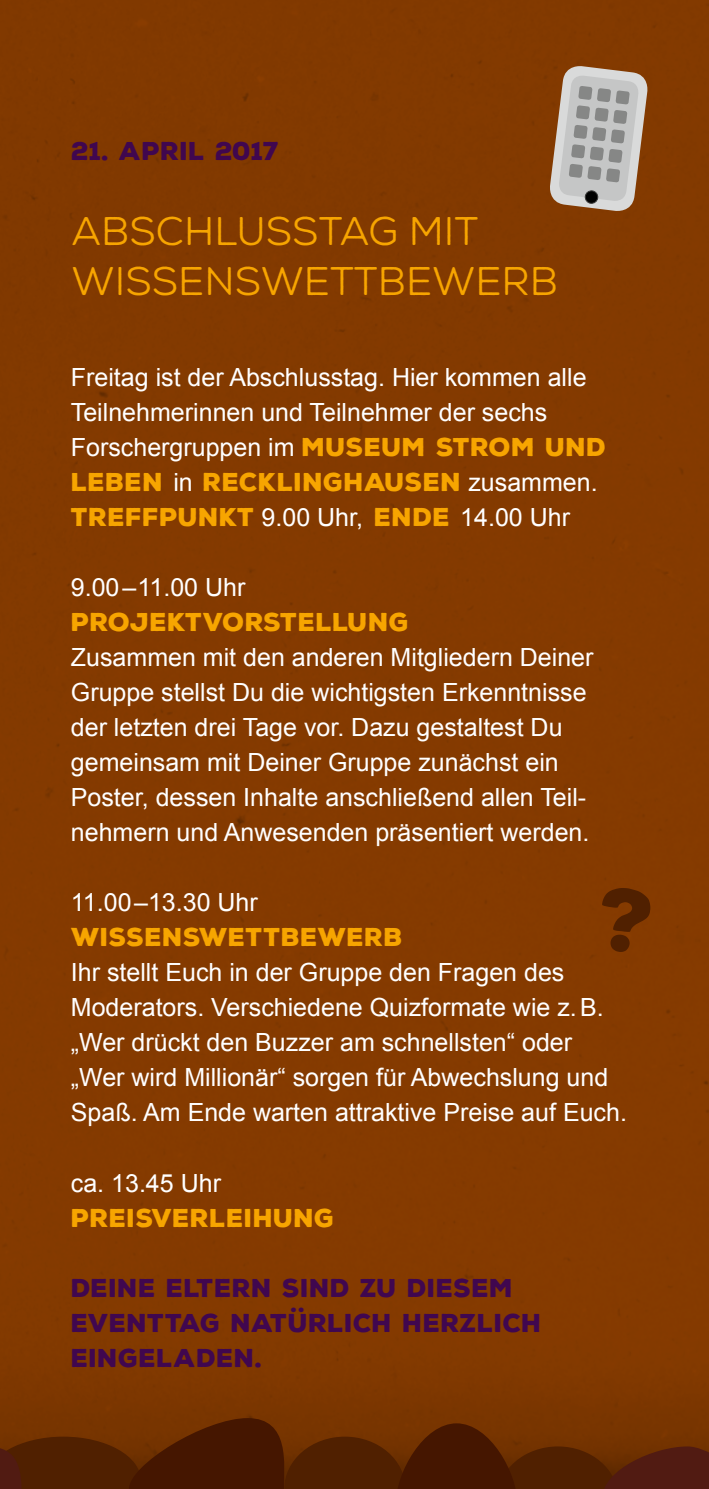
<style>
.page{position:relative;width:709px;height:1489px;background:#fff}
.page>*{position:absolute;margin:0;border:0;box-sizing:border-box;transform-origin:0 0}
.t1{font:40px/50px "Nexa Rust Sans";color:#f7a500}
.t2{font:25px/35px "Arial";color:#fff}
.t3{font:900 25px "Nexa Rust Sans";letter-spacing:.01em;color:#f7a500}
.t4{font:900 25px/35px "Nexa Rust Sans";letter-spacing:.01em;color:#40074f}
.s1{font-family:"Nexa Rust Sans";font-weight:900;color:#f7a500}
.s2{font-family:"Arial";font-weight:400;color:#fff}
</style>
<div class="page">
<div style="left:0;top:0;width:709px;height:1417px;background:#843a00"></div>
<svg style="left:548px;top:64px;width:101px;height:149px;background:#ae9e91"></svg>
<svg style="left:0;top:1417px;width:709px;height:71px;background:#5b2401"></svg>
<svg style="left:602px;top:888px;width:48px;height:63px;background:#6b2d00"></svg>
<p class="t4" style="left:72px;top:134px;width:209px">21. APRIL 2017</p>
<h1 class="t1" style="left:72px;top:207px;width:488px">ABSCHLUSSTAG MIT<br>WISSENSWETTBEWERB</h1>
<p class="t2" style="left:71px;top:360px;width:537px">Freitag ist der Abschlusstag. Hier kommen alle<br>Teilnehmerinnen und Teilnehmer der sechs<br>Forschergruppen im <span class="s1">MUSEUM STROM UND</span></p>
<p class="t3" style="left:71px;top:465px;width:528px">LEBEN <span class="s2">in</span> RECKLINGHAUSEN <span class="s2">zusammen.</span></p>
<p class="t2" style="left:71px;top:500px;width:500px"><span class="s1">TREFFPUNKT</span> 9.00 Uhr, <span class="s1">ENDE</span> 14.00 Uhr</p>
<p class="t2" style="left:71px;top:570px;width:176px">9.00–11.00 Uhr</p>
<p class="t3" style="left:71px;top:605px;width:339px">PROJEKTVORSTELLUNG</p>
<p class="t2" style="left:71px;top:640px;width:524px">Zusammen mit den anderen Mitgliedern Deiner Gruppe stellst Du die wichtigsten Erkenntnisse der letzten drei Tage vor. Dazu gestaltest Du gemeinsam mit Deiner Gruppe zunächst ein Poster, dessen Inhalte anschließend allen Teil&shy;nehmern und Anwesenden präsentiert werden.</p>
<p class="t2" style="left:71px;top:885px;width:188px">11.00–13.30 Uhr</p>
<p class="t3" style="left:71px;top:920px;width:333px">WISSENSWETTBEWERB</p>
<p class="t2" style="left:71px;top:955px;width:557px">Ihr stellt Euch in der Gruppe den Fragen des Moderators. Verschiedene Quizformate wie z.B. „Wer drückt den Buzzer am schnellsten“ oder „Wer wird Millionär“ sorgen für Abwechslung und Spaß. Am Ende warten attraktive Preise auf Euch.</p>
<p class="t2" style="left:71px;top:1165px;width:152px">ca. 13.45 Uhr</p>
<p class="t3" style="left:71px;top:1200px;width:265px">PREISVERLEIHUNG</p>
<p class="t4" style="left:71px;top:1270px;width:472px">DEINE ELTERN SIND ZU DIESEM<br>EVENTTAG NATÜRLICH HERZLICH<br>EINGELADEN.</p>
</div>
